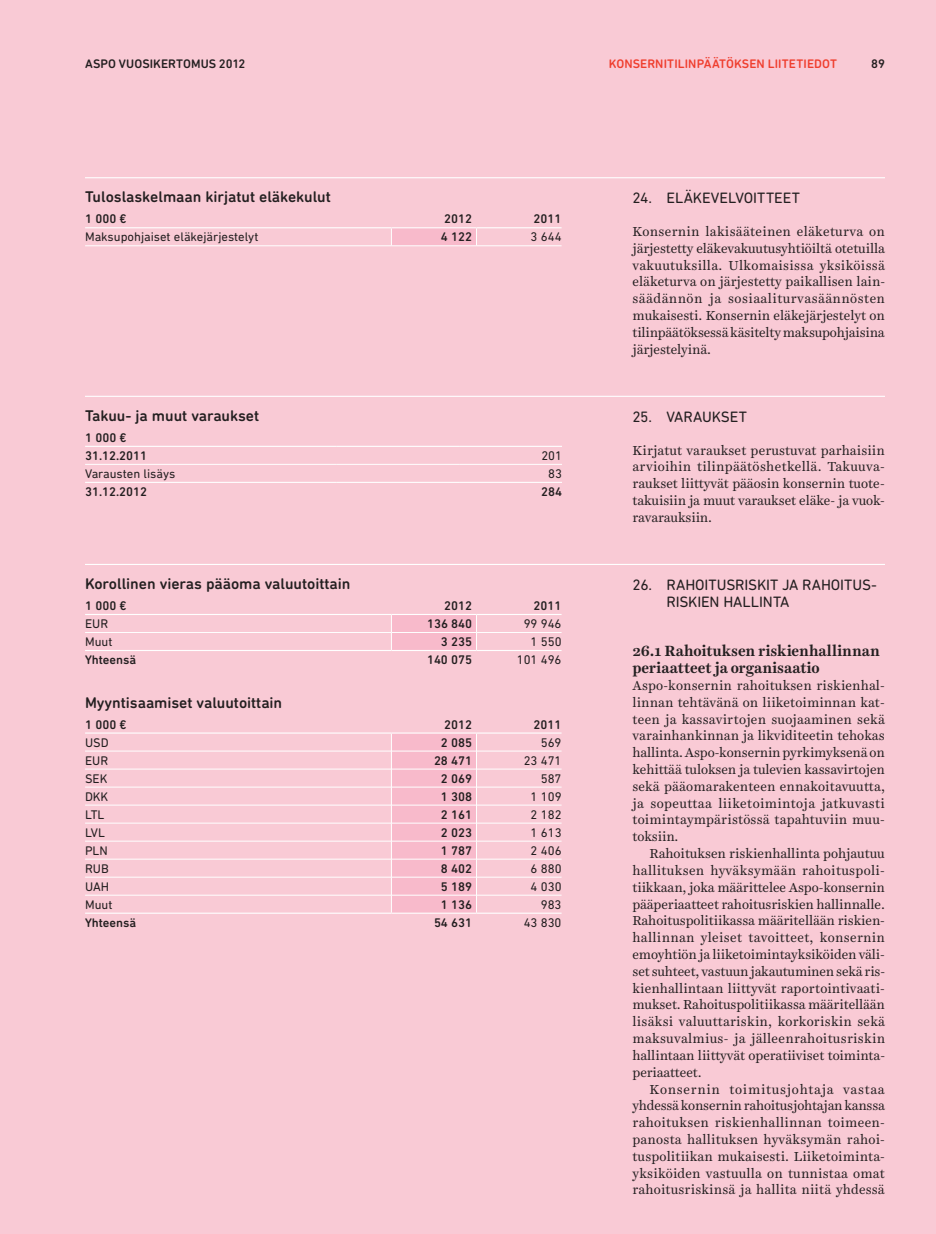
<style>
.page{position:relative;width:936px;height:1234px;background:#fff}
.page>*{position:absolute;margin:0;border:0;box-sizing:border-box;transform-origin:0 0}
.t1{font:500 15.75px "DIN Next Rounded LT Pro";color:#231f20}
.t2{font:15.3px "DIN Next Rounded LT Pro";letter-spacing:-.01em;color:#231f20}
.t3{font:700 15px/16.8px "Harriet Text";letter-spacing:-.005em;color:#231f20}
.t4{font:13.2px/16.8px "Harriet Text";letter-spacing:-.005em;color:#231f20;text-align:justify}
.t5{font:12.75px "DIN Next Rounded LT Pro";color:#231f20}
.t6{font:500 12.75px/18px "DIN Next Rounded LT Pro";color:#231f20}
.t7{font:500 12.6px "DIN Next Rounded LT Pro";letter-spacing:.005em;color:#ef3e2e}
.t8{font:500 12.6px "DIN Next Rounded LT Pro";letter-spacing:.005em;color:#231f20}
</style>
<div class="page">
<div style="left:0;top:0;width:935px;height:1233px;background:#f9cad5"></div>
<div style="left:391px;top:228px;width:85px;height:18px;background:#f8bacb"></div>
<hr style="left:85px;top:245px;width:306px;height:1px;background:#fff">
<hr style="left:391px;top:245px;width:85px;height:1px;background:#fff">
<hr style="left:476px;top:245px;width:85px;height:1px;background:#fff">
<hr style="left:476px;top:227px;width:85px;height:1px;background:#fff">
<hr style="left:391px;top:227px;width:85px;height:1px;background:#fff">
<hr style="left:85px;top:227px;width:306px;height:1px;background:#fff">
<svg style="left:391px;top:228px;width:1px;height:17px"></svg>
<svg style="left:476px;top:228px;width:1px;height:17px"></svg>
<hr style="left:460px;top:481px;width:102px;height:2px;background:#fff">
<hr style="left:336px;top:481px;width:124px;height:2px;background:#fff">
<hr style="left:85px;top:481px;width:251px;height:2px;background:#fff">
<hr style="left:336px;top:445px;width:124px;height:2px;background:#fff">
<hr style="left:460px;top:445px;width:102px;height:2px;background:#fff">
<hr style="left:85px;top:445px;width:251px;height:2px;background:#fff">
<hr style="left:85px;top:464px;width:251px;height:1px;background:#fff">
<hr style="left:336px;top:464px;width:124px;height:1px;background:#fff">
<hr style="left:460px;top:464px;width:102px;height:1px;background:#fff">
<hr style="left:476px;top:649px;width:85px;height:2px;background:#fff">
<hr style="left:391px;top:649px;width:85px;height:2px;background:#fff">
<hr style="left:85px;top:649px;width:306px;height:2px;background:#fff">
<hr style="left:476px;top:613px;width:85px;height:2px;background:#fff">
<hr style="left:391px;top:613px;width:85px;height:2px;background:#fff">
<hr style="left:85px;top:613px;width:306px;height:2px;background:#fff">
<hr style="left:85px;top:632px;width:306px;height:1px;background:#fff">
<hr style="left:476px;top:632px;width:85px;height:1px;background:#fff">
<svg style="left:391px;top:614px;width:86px;height:36px"></svg>
<hr style="left:476px;top:912px;width:85px;height:1px;background:#fff">
<hr style="left:85px;top:912px;width:306px;height:1px;background:#fff">
<hr style="left:476px;top:732px;width:85px;height:1px;background:#fff">
<hr style="left:391px;top:732px;width:85px;height:1px;background:#fff">
<hr style="left:85px;top:732px;width:306px;height:1px;background:#fff">
<hr style="left:85px;top:750px;width:306px;height:1px;background:#fff">
<hr style="left:85px;top:768px;width:306px;height:1px;background:#fff">
<hr style="left:85px;top:786px;width:306px;height:1px;background:#fff">
<hr style="left:85px;top:804px;width:306px;height:1px;background:#fff">
<hr style="left:85px;top:822px;width:306px;height:1px;background:#fff">
<hr style="left:85px;top:840px;width:306px;height:1px;background:#fff">
<hr style="left:85px;top:858px;width:306px;height:1px;background:#fff">
<hr style="left:85px;top:876px;width:306px;height:1px;background:#fff">
<hr style="left:476px;top:750px;width:85px;height:1px;background:#fff">
<hr style="left:476px;top:768px;width:85px;height:1px;background:#fff">
<hr style="left:476px;top:786px;width:85px;height:1px;background:#fff">
<hr style="left:476px;top:804px;width:85px;height:1px;background:#fff">
<hr style="left:476px;top:822px;width:85px;height:1px;background:#fff">
<hr style="left:476px;top:840px;width:85px;height:1px;background:#fff">
<hr style="left:476px;top:858px;width:85px;height:1px;background:#fff">
<hr style="left:476px;top:876px;width:85px;height:1px;background:#fff">
<hr style="left:85px;top:894px;width:306px;height:1px;background:#fff">
<hr style="left:476px;top:894px;width:85px;height:1px;background:#fff">
<svg style="left:391px;top:733px;width:86px;height:180px"></svg>
<hr style="left:85px;top:177px;width:799px;height:1px;background:#fff">
<hr style="left:85px;top:395px;width:799px;height:2px;background:#fff">
<hr style="left:85px;top:563px;width:799px;height:2px;background:#fff">
<p class="t8" style="left:85px;top:56px;width:162px">Aspo Vuosikertomus 2012</p>
<p class="t7" style="left:609px;top:56px;width:230px">Konsernitilinpäätöksen liitetiedot</p>
<p class="t8" style="left:871px;top:56px;width:15px">89</p>
<p class="t1" style="left:85px;top:188px;width:247px">Tuloslaskelmaan kirjatut eläkekulut</p>
<p class="t6" style="left:85px;top:210px;width:43px">1 000 €</p>
<p class="t6" style="left:444px;top:210px;width:29px">2012</p>
<p class="t6" style="left:533px;top:210px;width:29px">2011</p>
<p class="t5" style="left:85px;top:229px;width:175px">M AKSUPOHJAISET ELÄKEJÄRJESTELYT</p>
<p class="t6" style="left:441px;top:228px;width:33px">4 122</p>
<p class="t5" style="left:530px;top:229px;width:32px">3 644</p>
<p class="t1" style="left:85px;top:406px;width:176px">Takuu- ja muut varaukset</p>
<p class="t6" style="left:85px;top:428px;width:64px">1 000 €<br>31.12.2011</p>
<p class="t5" style="left:541px;top:448px;width:22px">201</p>
<p class="t5" style="left:85px;top:466px;width:92px">VARAUSTEN LISÄYS</p>
<p class="t5" style="left:548px;top:466px;width:15px">83</p>
<p class="t6" style="left:85px;top:482px;width:64px">31.12.2012</p>
<p class="t6" style="left:541px;top:482px;width:22px">284</p>
<p class="t1" style="left:85px;top:574px;width:267px">Korollinen vieras pääoma valuutoittain</p>
<p class="t6" style="left:85px;top:596px;width:43px">1 000 €</p>
<p class="t6" style="left:444px;top:596px;width:29px">2012</p>
<p class="t6" style="left:533px;top:596px;width:29px">2011</p>
<p class="t5" style="left:85px;top:616px;width:25px">EUR</p>
<p class="t6" style="left:427px;top:614px;width:47px">136 840</p>
<p class="t5" style="left:523px;top:616px;width:39px">99 946</p>
<p class="t5" style="left:85px;top:634px;width:29px">MUUT</p>
<p class="t6" style="left:441px;top:632px;width:33px">3 235</p>
<p class="t5" style="left:530px;top:634px;width:32px">1 550</p>
<p class="t6" style="left:85px;top:650px;width:53px">Yhteensä</p>
<p class="t6" style="left:427px;top:650px;width:47px">140 075</p>
<p class="t5" style="left:517px;top:652px;width:46px">101 496</p>
<p class="t1" style="left:85px;top:693px;width:199px">Myyntisaamiset valuutoittain</p>
<p class="t6" style="left:85px;top:715px;width:43px">1 000 €</p>
<p class="t6" style="left:444px;top:715px;width:29px">2012</p>
<p class="t6" style="left:533px;top:715px;width:29px">2011</p>
<p class="t5" style="left:85px;top:734px;width:23px">USD</p>
<p class="t6" style="left:441px;top:733px;width:33px">2 085</p>
<p class="t5" style="left:541px;top:734px;width:22px">569</p>
<p class="t5" style="left:85px;top:752px;width:25px">EUR</p>
<p class="t6" style="left:434px;top:751px;width:40px">28 471</p>
<p class="t5" style="left:523px;top:752px;width:39px">23 471</p>
<p class="t5" style="left:85px;top:770px;width:24px">SEK</p>
<p class="t6" style="left:441px;top:769px;width:33px">2 069</p>
<p class="t5" style="left:541px;top:770px;width:22px">587</p>
<p class="t5" style="left:85px;top:788px;width:25px">DKK</p>
<p class="t6" style="left:441px;top:787px;width:33px">1 308</p>
<p class="t5" style="left:530px;top:788px;width:32px">1 109</p>
<p class="t5" style="left:85px;top:806px;width:20px">LTL</p>
<p class="t6" style="left:441px;top:805px;width:33px">2 161</p>
<p class="t5" style="left:530px;top:806px;width:32px">2 182</p>
<p class="t5" style="left:85px;top:824px;width:20px">LVL</p>
<p class="t6" style="left:441px;top:823px;width:33px">2 023</p>
<p class="t5" style="left:530px;top:824px;width:32px">1 613</p>
<p class="t5" style="left:85px;top:842px;width:8px">PLN</p>
<p class="t6" style="left:441px;top:841px;width:33px">1 787</p>
<p class="t5" style="left:530px;top:842px;width:32px">2 406</p>
<p class="t5" style="left:85px;top:860px;width:25px">RUB</p>
<p class="t6" style="left:441px;top:859px;width:33px">8 402</p>
<p class="t5" style="left:530px;top:860px;width:32px">6 880</p>
<p class="t5" style="left:85px;top:878px;width:26px">UAH</p>
<p class="t6" style="left:441px;top:877px;width:33px">5 189</p>
<p class="t5" style="left:530px;top:878px;width:32px">4 030</p>
<p class="t5" style="left:85px;top:896px;width:29px">MUUT</p>
<p class="t6" style="left:441px;top:895px;width:33px">1 136</p>
<p class="t5" style="left:541px;top:896px;width:22px">983</p>
<p class="t6" style="left:85px;top:913px;width:53px">Yhteensä</p>
<p class="t6" style="left:434px;top:913px;width:40px">54 631</p>
<p class="t5" style="left:523px;top:914px;width:39px">43 830</p>
<p class="t2" style="left:632px;top:189px;width:70px">24. ELÄKEVE</p>
<p class="t2" style="left:728px;top:189px;width:34px">LVOITTEET</p>
<p class="t4" style="left:632px;top:223px;width:254px">Konsernin lakisääteinen eläketurva on järjestetty eläkevakuutusyhtiöiltä otetuilla vakuutuksilla. Ulkomaisissa yksiköissä eläketurva on järjestetty paikallisen lain&shy;säädännön ja sosiaaliturvasäännösten mukaisesti. Konsernin eläkejärjestelyt on tilinpäätöksessä käsitelty maksupohjaisina järjestelyinä.</p>
<p class="t2" style="left:632px;top:407px;width:52px">25. VARAUKSET</p>
<p class="t4" style="left:632px;top:441px;width:254px">Kirjatut varaukset perustuvat parhaisiin arvioihin tilinpäätöshetkellä. Takuuva&shy;raukset liittyvät pääosin konsernin tuote&shy;takuisiin ja muut varaukset eläke- ja vuok&shy;ravarauksiin.</p>
<p class="t2" style="left:632px;top:575px;width:81px">26. RAHOITUSRISKIT</p>
<p class="t2" style="left:782px;top:575px;width:30px">JA RAH</p>
<p class="t2" style="left:830px;top:575px;width:18px">OITUS</p>
<p class="t2" style="left:871px;top:575px;width:7px">-</p>
<p class="t2" style="left:666px;top:592px;width:8px">RISKIE</p>
<p class="t2" style="left:709px;top:592px;width:73px">N HALLINTA</p>
<p class="t3" style="left:632px;top:642px;width:249px">26.1 Rahoituksen riskienhallinnan periaatteet ja organisaatio</p>
<p class="t4" style="left:632px;top:676px;width:254px">Aspo-konsernin rahoituksen riskienhal&shy;linnan tehtävänä on liiketoiminnan kat&shy;teen ja kassavirtojen suojaaminen sekä varainhankinnan ja likviditeetin tehokas hallinta. Aspo-konsernin pyrkimyksenä on kehittää tuloksen ja tulevien kassavirtojen sekä pääomarakenteen ennakoitavuutta, ja sopeuttaa liiketoimintoja jatkuvasti toimintaympäristössä tapahtuviin muu&shy;toksiin.</p>
<p class="t4" style="left:632px;top:844px;width:254px;text-indent:17px">Rahoituksen riskienhallinta pohjautuu hallituksen hyväksymään rahoituspoli&shy;tiikkaan, joka määrittelee Aspo-konsernin pääperiaatteet rahoitusriskien hallinnalle.<br>Rahoituspolitiikassa määritellään riskien&shy;hallinnan yleiset tavoitteet, konsernin emoyhtiön ja liiketoimintayksiköiden väli&shy;set suhteet, vastuun jakautuminen sekä ris&shy;kienhallintaan liittyvät raportointivaati&shy;mukset. Rahoituspolitiikassa määritellään lisäksi valuuttariskin, korkoriskin sekä maksuvalmius- ja jälleenrahoitusriskin hallintaan liittyvät operatiiviset toiminta&shy;periaatteet.</p>
<p class="t4" style="left:632px;top:1080px;width:254px;text-indent:17px">Konsernin toimitusjohtaja vastaa yhdessä konsernin rahoitusjohtajan kanssa rahoituksen riskienhallinnan toimeen&shy;panosta hallituksen hyväksymän rahoi&shy;tuspolitiikan mukaisesti. Liiketoiminta&shy;yksiköiden vastuulla on tunnistaa omat rahoitusriskinsä ja hallita niitä yhdessä</p>
</div>
